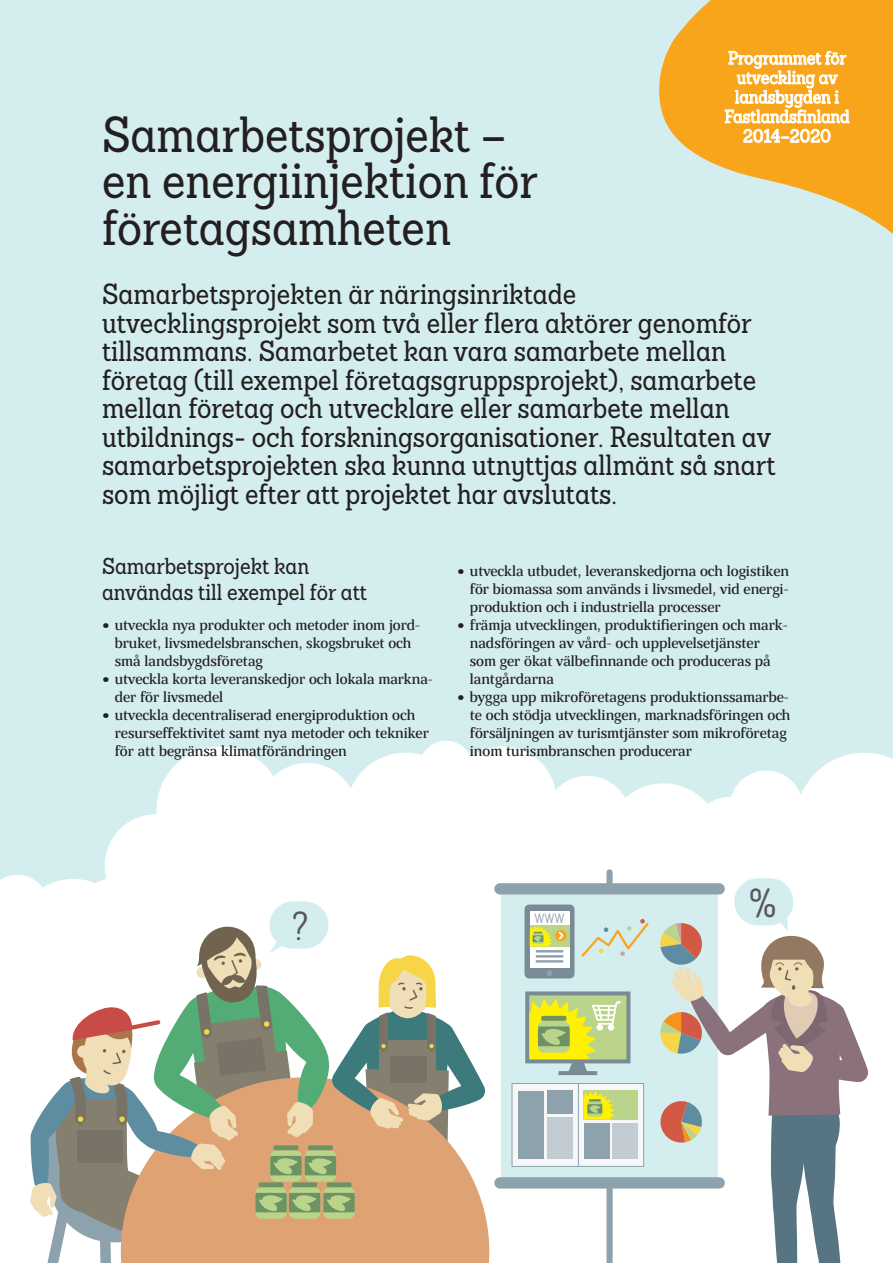
<style>
.page{position:relative;width:893px;height:1263px;background:#d4edee}
.page>*{position:absolute;margin:0;border:0;box-sizing:border-box;transform-origin:0 0}
.t1{font:49.5px/46.5px "Sanchez Condensed";color:#231f20}
.t2{font:40.8px "Harman Simple";color:#58565f}
.ingressi{font:28.5px/28.5px "Sanchez Condensed";color:#231f20}
.väliotsikko{font:22.5px/25.5px "Sanchez Condensed";color:#231f20}
.t3{font:18px/19.5px "Sanchez Condensed";color:#fff;text-align:center}
.lista{font:500 14.25px/18px "Bandera Text";color:#231f20}
.t4{font:13.8px "Harman Simple";color:#8da2ad}
.s1{font-weight:700;font-size:19.5px}
</style>
<div class="page">
<svg style="left:0;top:740px;width:893px;height:523px;fill:#fff"></svg>
<div style="left:606px;top:872px;width:7px;height:391px;background:#8da2ad"></div>
<div style="left:501px;top:893px;width:217px;height:288px;background:#d4edee"></div>
<div style="left:500px;top:883px;width:219px;height:11px;background:#8da2ad"></div>
<div style="left:500px;top:1177px;width:219px;height:11px;background:#8da2ad"></div>
<div style="left:524px;top:904px;width:50px;height:74px;background:#798c95;border-radius:5px"></div>
<div style="left:530px;top:911px;width:39px;height:56px;background:#fff"></div>
<hr style="left:536px;top:950px;width:27px;height:2px;background:#8da2ad">
<hr style="left:536px;top:955px;width:27px;height:2px;background:#8da2ad">
<hr style="left:536px;top:960px;width:27px;height:2px;background:#8da2ad">
<div style="left:530px;top:925px;width:39px;height:21px;background:#bbd48b"></div>
<svg style="left:555px;top:930px;width:12px;height:11px"></svg>
<svg style="left:530px;top:926px;width:35px;height:20px"></svg>
<div style="left:546px;top:970px;width:7px;height:6px;background:#8da2ad;border-radius:50%"></div>
<div style="left:527px;top:993px;width:101px;height:68px;background:#bbd48b"></div>
<div style="left:525px;top:991px;width:105px;height:72px;border:4px solid #798c95"></div>
<hr style="left:558px;top:1071px;width:39px;height:4px;background:#798c95">
<svg style="left:529px;top:998px;width:92px;height:74px"></svg>
<div style="left:577px;top:1083px;width:67px;height:83px;background:#f7f7f8"></div>
<div style="left:577px;top:1083px;width:67px;height:83px;border:1px solid #8da2ad"></div>
<div style="left:512px;top:1083px;width:66px;height:83px;background:#f7f7f8"></div>
<div style="left:512px;top:1083px;width:67px;height:83px;border:1px solid #8da2ad"></div>
<div style="left:583px;top:1090px;width:55px;height:29px;background:#bbd48b"></div>
<svg style="left:583px;top:1091px;width:32px;height:28px"></svg>
<div style="left:518px;top:1090px;width:26px;height:68px;background:#8da2ad"></div>
<div style="left:547px;top:1117px;width:26px;height:41px;background:#c2ccd2"></div>
<div style="left:612px;top:1123px;width:26px;height:35px;background:#c2ccd2"></div>
<div style="left:547px;top:1090px;width:26px;height:24px;background:#8da2ad"></div>
<div style="left:584px;top:1123px;width:26px;height:35px;background:#8da2ad"></div>
<svg style="left:581px;top:919px;width:68px;height:38px"></svg>
<svg style="left:659px;top:878px;width:210px;height:385px"></svg>
<svg style="left:29px;top:901px;width:457px;height:362px;background:#cbc1aa"></svg>
<svg style="left:659px;top:0;width:234px;height:234px;fill:#f9a51b"></svg>
<svg style="left:725px;top:51px;width:124px;height:72px;background:#fac05f"></svg>
<svg style="left:743px;top:129px;width:87px;height:14px"></svg>
<p class="t3" style="left:724px;top:48px;width:127px">Programmet för utveckling av landsbygden i<br>Fastlandsfinland<br>2014–2020</p>
<p class="t1" style="left:102px;top:111px;width:437px">Samarbetsprojekt – en energiinjektion för företagsamheten</p>
<p class="ingressi" style="left:102px;top:279px;width:675px">Samarbetsprojekten är näringsinriktade utvecklingsprojekt som två eller flera aktörer genomför tillsammans. Samarbetet kan vara samarbete mellan företag (till exempel företagsgruppsprojekt), samarbete mellan företag och utvecklare eller samarbete mellan utbildnings- och forskningsorganisationer. Resultaten av samarbetsprojekten ska kunna utnyttjas allmänt så snart som möjligt efter att projektet har avslutats.</p>
<p class="väliotsikko" style="left:102px;top:553px;width:267px">Samarbetsprojekt kan användas till exempel för att</p>
<p class="lista" style="left:115px;top:616px;width:307px;text-indent:-13px"><span class="s1">•</span> utveckla nya produkter och metoder inom jord&shy;bruket, livsmedelsbranschen, skogsbruket och små landsbygdsföretag</p>
<p class="lista" style="left:115px;top:670px;width:319px;text-indent:-13px"><span class="s1">•</span> utveckla korta leveranskedjor och lokala markna&shy;der för livsmedel</p>
<p class="lista" style="left:115px;top:706px;width:315px;text-indent:-13px"><span class="s1">•</span> utveckla decentraliserad energiproduktion och resurseffektivitet samt nya metoder och tekniker för att begränsa klimatförändringen</p>
<p class="lista" style="left:470px;top:562px;width:321px;text-align:justify;text-indent:-13px"><span class="s1">•</span> utveckla utbudet, leveranskedjorna och logistiken för biomassa som används i livsmedel, vid energi&shy;produktion och i industriella processer</p>
<p class="lista" style="left:470px;top:616px;width:319px;text-indent:-13px"><span class="s1">•</span> främja utvecklingen, produktifieringen och mark&shy;nadsföringen av vård- och upplevelsetjänster som ger ökat välbefinnande och produceras på lantgårdarna</p>
<p class="lista" style="left:470px;top:688px;width:322px;text-indent:-13px"><span class="s1">•</span> bygga upp mikroföretagens produktionssamarbe&shy;te och stödja utvecklingen, marknadsföringen och försäljningen av turismtjänster som mikroföretag inom turismbranschen producerar</p>
<p class="t2" style="left:291px;top:903px;width:19px">?</p>
<p class="t4" style="left:534px;top:911px;width:32px">WWW</p>
<p class="t2" style="left:748px;top:880px;width:30px">%</p>
</div>
